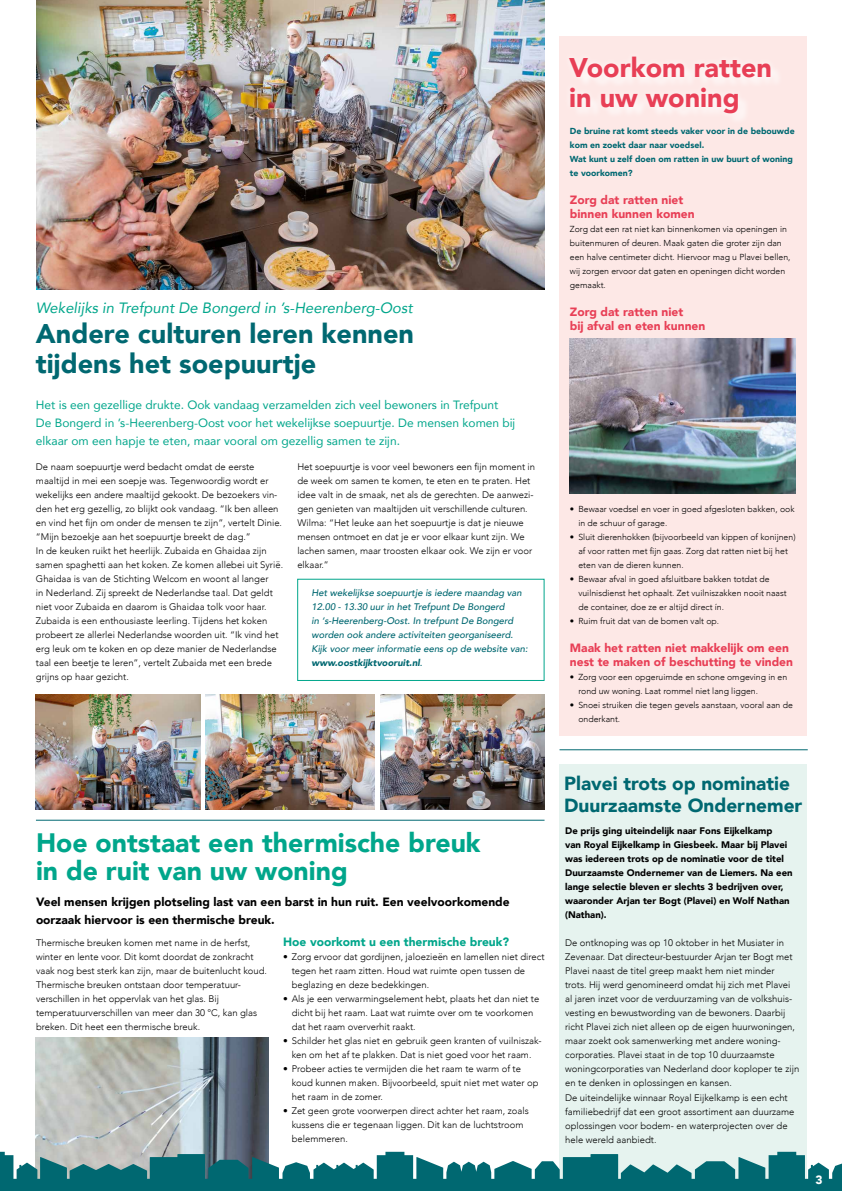
<style>
.page{position:relative;width:842px;height:1191px;background:#fff}
.page>*{position:absolute;margin:0;border:0;box-sizing:border-box;transform-origin:0 0}
.t1{font:900 27px/30px "Avenir";color:#006871}
.t2{font:900 27px/30px "Avenir";color:#e83f56}
.t3{font:900 26.6px/28px "Avenir";color:#00a68b}
.t4{font:900 19px/22px "Avenir";color:#006871}
.t5{font:italic 14.9px "Avenir";color:#00a68b}
.t6{font:12px/18px "Avenir";color:#00a68b}
.t7{font:900 12px/14px "Avenir";color:#e83f56}
.t8{font:900 12px/18px "Avenir";color:#000}
.t9{font:900 12px "Avenir";color:#00a68b}
.t10{font:900 12px "Avenir";color:#fff}
.t11{font:300 9.5px/14px "Avenir";color:#000}
.t12{font:900 9.5px/14px "Avenir";color:#000}
.t13{font:italic 500 9.5px/14px "Avenir";color:#006871}
.t14{font:300 8.7px/14px "Avenir";color:#000}
.t15{font:900 8.7px/14px "Avenir";color:#006871}
.s1{font-weight:900}
</style>
<div class="page">
<div style="left:559px;top:764px;width:247px;height:427px;background:#e6f3ef"></div>
<img style="left:36px;top:1037px;width:233px;height:114px">
<svg style="left:0;top:1151px;width:842px;height:40px"></svg>
<div style="left:559px;top:36px;width:247px;height:699px;background:#fde8e6"></div>
<div style="left:563px;top:50px;width:214px;height:69px;background:#fdedeb"></div>
<img style="left:37px;top:0;width:508px;height:289px">
<img style="left:36px;top:695px;width:164px;height:114px">
<img style="left:206px;top:695px;width:169px;height:114px">
<img style="left:380px;top:695px;width:165px;height:114px">
<div style="left:297px;top:579px;width:248px;height:102px;border:1px solid #00a68b"></div>
<hr style="left:36px;top:819px;width:508px;height:1px;background:#006871">
<img style="left:570px;top:338px;width:226px;height:155px">
<hr style="left:559px;top:749px;width:249px;height:1px;background:#006871">
<h3 class="t5" style="left:36px;top:298px;width:378px">Wekelijks in Trefpunt De Bongerd in ’s-Heerenberg-Oost</h3>
<h1 class="t1" style="left:36px;top:318px;width:380px">Andere culturen leren kennen tijdens het soepuurtje</h1>
<p class="t6" style="left:36px;top:395px;width:481px">Het is een gezellige drukte. Ook vandaag verzamelden zich veel bewoners in Trefpunt<br>De Bongerd in ’s-Heerenberg-Oost voor het wekelijkse soepuurtje. De mensen komen bij elkaar om een hapje te eten, maar vooral om gezellig samen te zijn.</p>
<p class="t11" style="left:36px;top:460px;width:249px">De naam soepuurtje werd bedacht omdat de eerste maaltijd in mei een soepje was. Tegenwoordig wordt er wekelijks een andere maaltijd gekookt. De bezoekers vin&shy;den het erg gezellig, zo blijkt ook vandaag. “Ik ben alleen en vind het fijn om onder de mensen te zijn”, vertelt Dinie. “Mijn bezoekje aan het soepuurtje breekt de dag.”<br>In de keuken ruikt het heerlijk. Zubaida en Ghaidaa zijn samen spaghetti aan het koken. Ze komen allebei uit Syrië.<br>Ghaidaa is van de Stichting Welcom en woont al langer<br>in Nederland. Zij spreekt de Nederlandse taal. Dat geldt niet voor Zubaida en daarom is Ghaidaa tolk voor haar.<br>Zubaida is een enthousiaste leerling. Tijdens het koken probeert ze allerlei Nederlandse woorden uit. “Ik vind het erg leuk om te koken en op deze manier de Nederlandse taal een beetje te leren”, vertelt Zubaida met een brede grijns op haar gezicht.</p>
<p class="t11" style="left:297px;top:460px;width:239px">Het soepuurtje is voor veel bewoners een fijn moment in de week om samen te komen, te eten en te praten. Het idee valt in de smaak, net als de gerechten. De aanwezi&shy;gen genieten van maaltijden uit verschillende culturen.<br>Wilma: “Het leuke aan het soepuurtje is dat je nieuwe mensen ontmoet en dat je er voor elkaar kunt zijn. We lachen samen, maar troosten elkaar ook. We zijn er voor elkaar.’’</p>
<p class="t13" style="left:311px;top:586px;width:218px">Het wekelijkse soepuurtje is iedere maandag van 12.00 - 13.30 uur in het Trefpunt De Bongerd<br>in ‘s-Heerenberg-Oost. In trefpunt De Bongerd worden ook andere activiteiten georganiseerd.<br>Kijk voor meer informatie eens op de website van: <span class="s1">www.oostkijktvooruit.nl</span>.</p>
<h1 class="t2" style="left:569px;top:52px;width:204px">Voorkom ratten in uw woning</h1>
<p class="t15" style="left:570px;top:124px;width:226px">De bruine rat komt steeds vaker voor in de bebouwde kom en zoekt daar naar voedsel.<br>Wat kunt u zelf doen om ratten in uw buurt of woning te voorkomen?</p>
<p class="t7" style="left:570px;top:193px;width:126px">Zorg dat ratten niet binnen kunnen komen</p>
<p class="t14" style="left:570px;top:222px;width:222px">Zorg dat een rat niet kan binnenkomen via openingen in buitenmuren of deuren. Maak gaten die groter zijn dan een halve centimeter dicht. Hiervoor mag u Plavei bellen, wij zorgen ervoor dat gaten en openingen dicht worden gemaakt.</p>
<p class="t7" style="left:570px;top:305px;width:137px">Zorg dat ratten niet<br>bij afval en eten kunnen</p>
<p class="t14" style="left:578px;top:502px;width:218px;text-indent:-8px">• Bewaar voedsel en voer in goed afgesloten bakken, ook in de schuur of garage.</p>
<p class="t14" style="left:578px;top:530px;width:219px;text-indent:-8px">• Sluit dierenhokken (bijvoorbeeld van kippen of konijnen) af voor ratten met fijn gaas. Zorg dat ratten niet bij het eten van de dieren kunnen.</p>
<p class="t14" style="left:578px;top:572px;width:210px;text-indent:-8px">• Bewaar afval in goed afsluitbare bakken totdat de vuilnisdienst het ophaalt. Zet vuilniszakken nooit naast de container, doe ze er altijd direct ín.</p>
<p class="t14" style="left:570px;top:614px;width:151px">• Ruim fruit dat van de bomen valt op.</p>
<p class="t7" style="left:570px;top:641px;width:225px">Maak het ratten niet makkelijk om een nest te maken of beschutting te vinden</p>
<p class="t14" style="left:578px;top:670px;width:210px;text-indent:-8px">• Zorg voor een opgeruimde en schone omgeving in en rond uw woning. Laat rommel niet lang liggen.</p>
<p class="t14" style="left:578px;top:698px;width:216px;text-indent:-8px">• Snoei struiken die tegen gevels aanstaan, vooral aan de onderkant.</p>
<h2 class="t3" style="left:36px;top:828px;width:446px">Hoe ontstaat een thermische breuk in de ruit van uw woning</h2>
<p class="t8" style="left:36px;top:893px;width:475px">Veel mensen krijgen plotseling last van een barst in hun ruit. Een veelvoorkomende oorzaak hiervoor is een thermische breuk.</p>
<p class="t9" style="left:283px;top:932px;width:227px">Hoe voorkomt u een thermische breuk?</p>
<p class="t11" style="left:292px;top:950px;width:254px;text-indent:-9px">• Zorg ervoor dat gordijnen, jaloezieën en lamellen niet direct tegen het raam zitten. Houd wat ruimte open tussen de beglazing en deze bedekkingen.</p>
<p class="t11" style="left:292px;top:992px;width:249px;text-indent:-9px">• Als je een verwarmingselement hebt, plaats het dan niet te dicht bij het raam. Laat wat ruimte over om te voorkomen dat het raam oververhit raakt.</p>
<p class="t11" style="left:283px;top:1034px;width:260px;text-align:center">• Schilder het glas niet en gebruik geen kranten of vuilniszak&shy;ken om het af te plakken. Dat is niet goed voor het raam.</p>
<p class="t11" style="left:292px;top:1062px;width:248px;text-indent:-9px">• Probeer acties te vermijden die het raam te warm of te koud kunnen maken. Bijvoorbeeld, spuit niet met water op het raam in de zomer.</p>
<p class="t11" style="left:292px;top:1104px;width:239px;text-indent:-9px">• Zet geen grote voorwerpen direct achter het raam, zoals kussens die er tegenaan liggen. Dit kan de luchtstroom belemmeren.</p>
<p class="t11" style="left:36px;top:936px;width:233px">Thermische breuken komen met name in de herfst, winter en lente voor. Dit komt doordat de zonkracht vaak nog best sterk kan zijn, maar de buitenlucht koud.<br>Thermische breuken ontstaan door temperatuur&shy;verschillen in het oppervlak van het glas. Bij temperatuurverschillen van meer dan 30 °C, kan glas breken. Dit heet een thermische breuk.</p>
<h3 class="t4" style="left:564px;top:771px;width:240px">Plavei trots op nominatie<br>Duurzaamste Ondernemer</h3>
<p class="t12" style="left:565px;top:823px;width:229px">De prijs ging uiteindelijk naar Fons Eijkelkamp<br>van Royal Eijkelkamp in Giesbeek. Maar bij Plavei was iedereen trots op de nominatie voor de titel Duurzaamste Ondernemer van de Liemers. Na een lange selectie bleven er slechts 3 bedrijven over, waaronder Arjan ter Bogt (Plavei) en Wolf Nathan (Nathan).</p>
<p class="t11" style="left:565px;top:936px;width:236px">De ontknoping was op 10 oktober in het Musiater in Zevenaar. Dat directeur-bestuurder Arjan ter Bogt met Plavei naast de titel greep maakt hem niet minder<br>trots. Hij werd genomineerd omdat hij zich met Plavei al jaren inzet voor de verduurzaming van de volkshuis&shy;vesting en bewustwording van de bewoners. Daarbij richt Plavei zich niet alleen op de eigen huurwoningen, maar zoekt ook samenwerking met andere woning&shy;corporaties. Plavei staat in de top 10 duurzaamste woningcorporaties van Nederland door koploper te zijn en te denken in oplossingen en kansen.<br>De uiteindelijke winnaar Royal Eijkelkamp is een echt familiebedrijf dat een groot assortiment aan duurzame oplossingen voor bodem- en waterprojecten over de hele wereld aanbiedt.</p>
<p class="t10" style="left:815px;top:1170px;width:9px">3</p>
</div>
